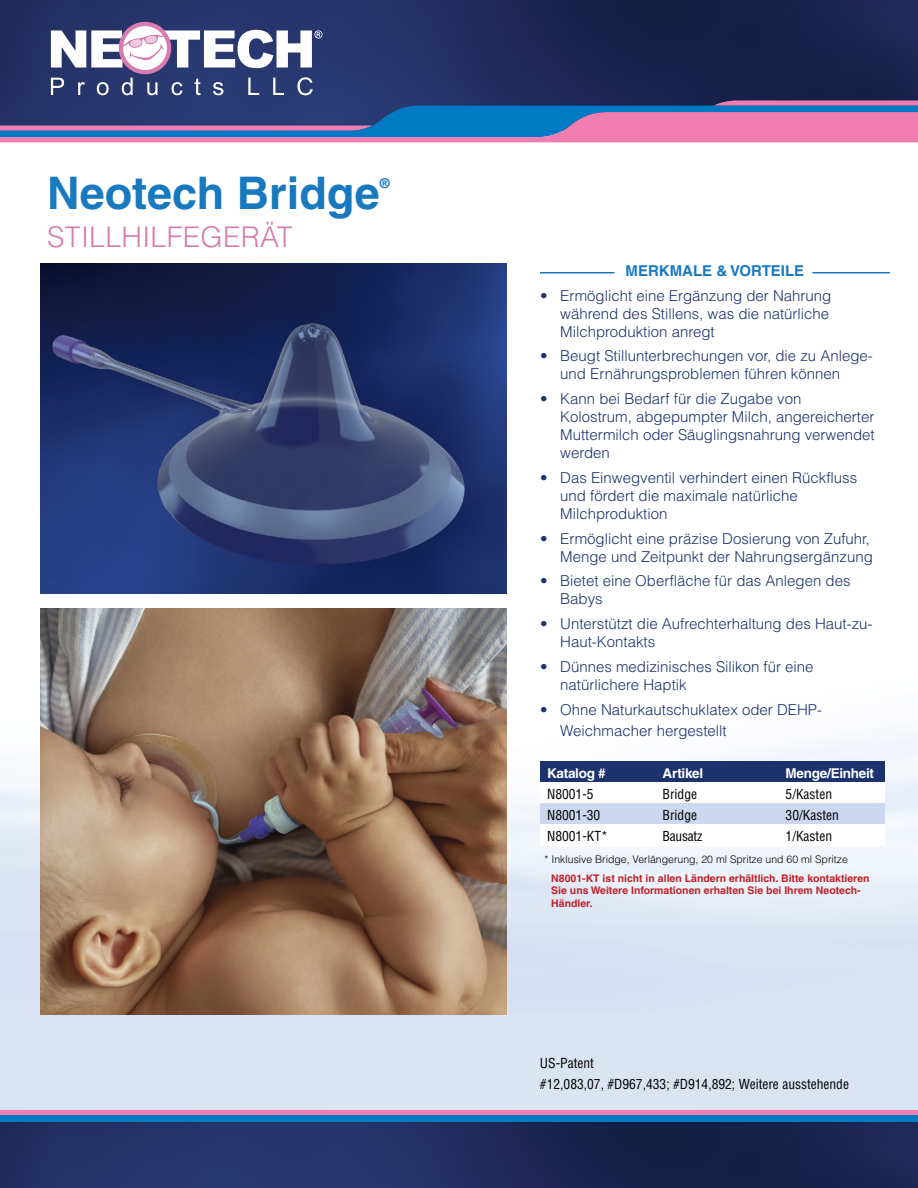
<style>
.page{position:relative;width:918px;height:1188px;background:#fff}
.page>*{position:absolute;margin:0;border:0;box-sizing:border-box;transform-origin:0 0}
.t1{font:700 45px "Helvetica LT Pro";color:#1879bf}
.t2{font:300 28.5px "Helvetica LT Pro";letter-spacing:.01em;color:#d77cae}
.t3{font:300 15px/18px "Helvetica LT Pro";color:#1b326c}
.t4{font:700 15px "Helvetica LT Pro";color:#1879bf}
.t5{font:condensed 13.5px/21px "Helvetica LT Pro";color:#000}
.t6{font:700 13.5px "Helvetica LT Pro";letter-spacing:-.02em;color:#fff}
.t7{font:condensed 13.5px "Helvetica LT Pro";letter-spacing:-.02em;color:#000}
.t8{font:700 13.5px "Helvetica LT Pro";color:#1879bf}
.t9{font:700 10.5px/12.6px "Helvetica LT Pro";color:#c12127}
.t10{font:300 10.5px "Helvetica LT Pro";color:#000}
</style>
<div class="page">
<img style="left:0;top:0;width:918px;height:22px">
<img style="left:0;top:457px;width:918px;height:731px">
<img style="left:40px;top:263px;width:466px;height:331px">
<img style="left:40px;top:608px;width:466px;height:407px">
<hr style="left:540px;top:272px;width:75px;height:1px;background:#1879bf">
<hr style="left:812px;top:272px;width:78px;height:1px;background:#1879bf">
<div style="left:540px;top:761px;width:345px;height:21px;background:#1b326c"></div>
<div style="left:540px;top:782px;width:345px;height:22px;background:#fff"></div>
<div style="left:540px;top:804px;width:345px;height:21px;background:#cbd8ef"></div>
<div style="left:540px;top:825px;width:345px;height:21px;background:#fff"></div>
<svg style="left:0;top:22px;width:918px;height:120px;background:#4a4e7e"></svg>
<div style="left:0;top:1110px;width:918px;height:5px;background:#f27db0"></div>
<div style="left:0;top:1115px;width:918px;height:7px;background:#007ac2"></div>
<h1 class="t1" style="left:47px;top:166px;width:334px">Neotech Bridge</h1>
<p class="t8" style="left:380px;top:175px;width:11px">®</p>
<h2 class="t2" style="left:47px;top:219px;width:247px">STILLHILFEGERÄT</h2>
<p class="t4" style="left:626px;top:262px;width:180px">MERKMALE &amp; VORTEILE</p>
<p class="t3" style="left:560px;top:286px;width:273px;text-indent:-20px">• Ermöglicht eine Ergänzung der Nahrung während des Stillens, was die natürliche<br>Milchproduktion anregt</p>
<p class="t3" style="left:560px;top:347px;width:314px;text-indent:-20px">• Beugt Stillunterbrechungen vor, die zu Anlege&shy;und Ernährungsproblemen führen können</p>
<p class="t3" style="left:560px;top:390px;width:316px;text-indent:-20px">• Kann bei Bedarf für die Zugabe von Kolostrum, abgepumpter Milch, angereicherter Muttermilch oder Säuglingsnahrung verwendet werden</p>
<p class="t3" style="left:560px;top:468px;width:298px;text-indent:-20px">• Das Einwegventil verhindert einen Rückfluss und fördert die maximale natürliche<br>Milchproduktion</p>
<p class="t3" style="left:540px;top:529px;width:334px;text-align:right">• Ermöglicht eine präzise Dosierung von Zufuhr,<br>Menge und Zeitpunkt der Nahrungsergänzung</p>
<p class="t3" style="left:560px;top:572px;width:292px;text-indent:-20px">• Bietet eine Oberfläche für das Anlegen des<br>Babys</p>
<p class="t3" style="left:560px;top:615px;width:314px;text-indent:-20px">• Unterstützt die Aufrechterhaltung des Haut-zu-<br>Haut-Kontakts</p>
<p class="t3" style="left:560px;top:657px;width:255px;text-indent:-20px">• Dünnes medizinisches Silikon für eine natürlichere Haptik</p>
<p class="t3" style="left:560px;top:698px;width:263px;line-height:21.6px;text-indent:-20px">• Ohne Naturkautschuklatex oder DEHP-<br>Weichmacher hergestellt</p>
<p class="t6" style="left:547px;top:765px;width:60px">Katalog #</p>
<p class="t6" style="left:663px;top:765px;width:42px">Artikel</p>
<p class="t6" style="left:786px;top:765px;width:90px">Menge/Einheit</p>
<p class="t5" style="left:547px;top:784px;width:48px">N8001-5</p>
<p class="t5" style="left:663px;top:784px;width:36px">Bridge</p>
<p class="t5" style="left:786px;top:784px;width:48px">5/Kasten</p>
<p class="t5" style="left:547px;top:805px;width:55px">N8001-30</p>
<p class="t5" style="left:663px;top:805px;width:36px">Bridge</p>
<p class="t5" style="left:786px;top:805px;width:55px">30/Kasten</p>
<p class="t5" style="left:547px;top:826px;width:62px">N8001-KT*</p>
<p class="t7" style="left:663px;top:828px;width:41px">Bausatz</p>
<p class="t5" style="left:786px;top:826px;width:48px">1/Kasten</p>
<p class="t10" style="left:544px;top:852px;width:305px">* Inklusive Bridge, Verlängerung, 20 ml Spritze und 60 ml Spritze</p>
<p class="t9" style="left:551px;top:872px;width:320px">N8001-KT ist nicht in allen Ländern erhältlich. Bitte kontaktieren<br>Sie uns Weitere Informationen erhalten Sie bei Ihrem Neotech-<br>Händler.</p>
<p class="t5" style="left:540px;top:1052px;width:311px">US-Patent<br>#12,083,07, #D967,433; #D914,892; Weitere ausstehende</p>
</div>
